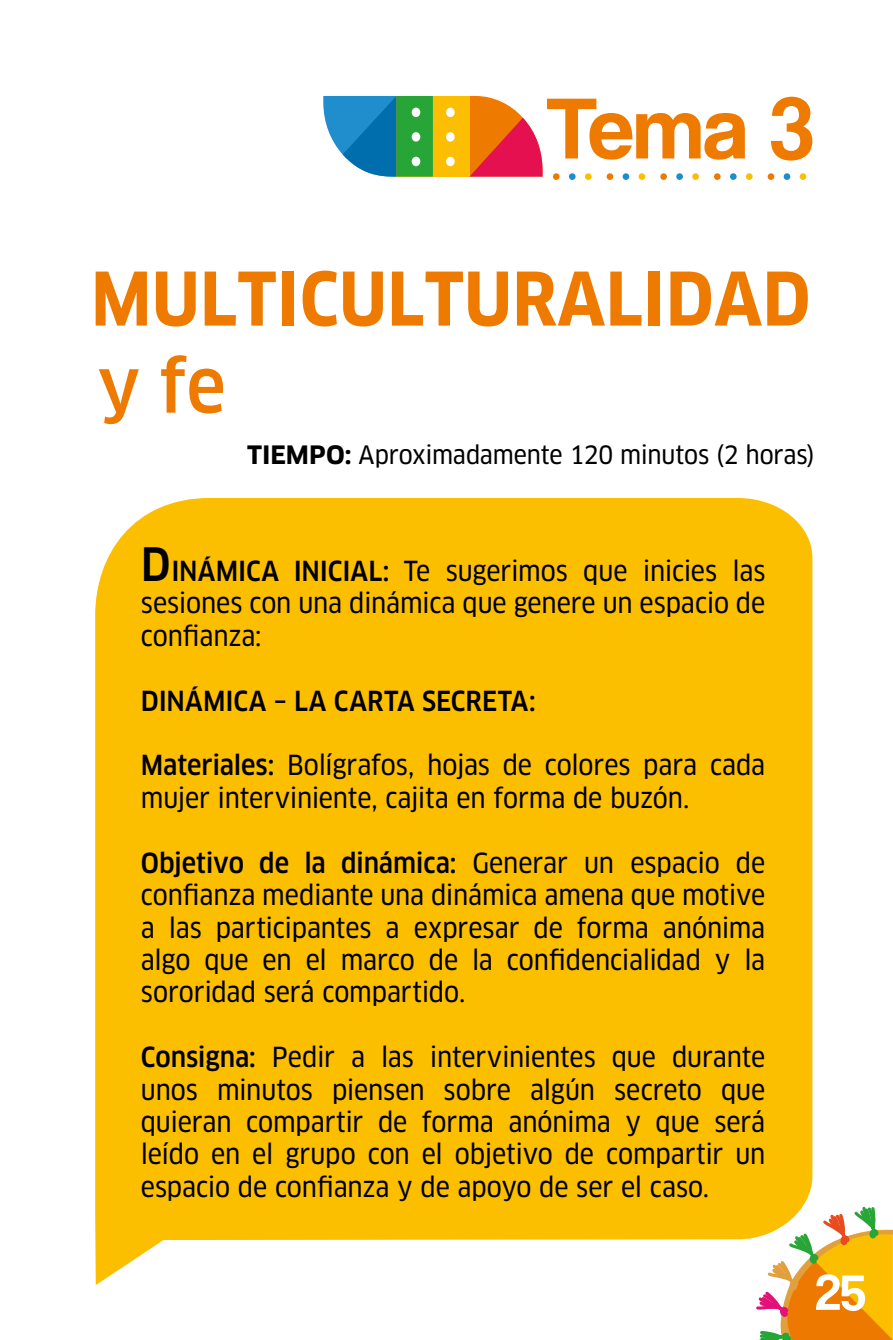
<style>
.page{position:relative;width:893px;height:1340px;background:#fff}
.page>*{position:absolute;margin:0;border:0;box-sizing:border-box;transform-origin:0 0}
.t1{font:90px "Coolvetica Rg";color:#ee7a00}
.t2{font:700 72px "Clan Offc Pro Narr";letter-spacing:.005em;color:#ee7a00}
.t3{font:500 72px "Clan Narrow";color:#ee7a00}
.t4{font:51.75px "Coolvetica Rg";color:#fff}
.t5{font:27px/32.4px "Clan OT Narrow News";letter-spacing:-.005em;color:#000;text-align:justify}
.t6{font:500 condensed 27px "Clan OT";letter-spacing:-.005em;color:#000}
.t7{font:24.75px "Clan OT Narrow News";letter-spacing:-.01em;color:#000}
.s1{font-family:"Clan OT";font-weight:700}
.s2{font-family:"Clan OT";font-weight:500;font-stretch:condensed;font-size:45px}
.s3{font-family:"Clan OT";font-weight:500;font-stretch:condensed}
.s4{font-family:"Clan OT Narrow News";font-weight:400;font-stretch:normal}
</style>
<div class="page">
<div style="left:396px;top:96px;width:73px;height:81px;background:#fbbe00"></div>
<svg style="left:469px;top:96px;width:74px;height:81px"></svg>
<div style="left:446px;top:157px;width:9px;height:9px;background:#fff;border-radius:50%"></div>
<div style="left:446px;top:132px;width:9px;height:10px;background:#fff;border-radius:50%"></div>
<div style="left:446px;top:108px;width:9px;height:9px;background:#fff;border-radius:50%"></div>
<svg style="left:323px;top:96px;width:110px;height:81px;background:#3b9d9d"></svg>
<div style="left:714px;top:173px;width:7px;height:7px;background:#ee7900;border-radius:50%"></div>
<div style="left:730px;top:173px;width:7px;height:7px;background:#1c8dcd;border-radius:50%"></div>
<div style="left:746px;top:173px;width:7px;height:7px;background:#fbbe00;border-radius:50%"></div>
<div style="left:660px;top:173px;width:7px;height:7px;background:#ee7900;border-radius:50%"></div>
<div style="left:676px;top:173px;width:7px;height:7px;background:#1c8dcd;border-radius:50%"></div>
<div style="left:692px;top:173px;width:7px;height:7px;background:#fbbe00;border-radius:50%"></div>
<div style="left:607px;top:173px;width:6px;height:7px;background:#ee7900;border-radius:50%"></div>
<div style="left:623px;top:173px;width:6px;height:7px;background:#1c8dcd;border-radius:50%"></div>
<div style="left:639px;top:173px;width:6px;height:7px;background:#fbbe00;border-radius:50%"></div>
<div style="left:553px;top:173px;width:7px;height:7px;background:#ee7900;border-radius:50%"></div>
<div style="left:569px;top:173px;width:7px;height:7px;background:#1c8dcd;border-radius:50%"></div>
<div style="left:585px;top:173px;width:7px;height:7px;background:#fbbe00;border-radius:50%"></div>
<div style="left:768px;top:173px;width:6px;height:7px;background:#ee7900;border-radius:50%"></div>
<div style="left:784px;top:173px;width:6px;height:7px;background:#1c8dcd;border-radius:50%"></div>
<div style="left:800px;top:173px;width:6px;height:7px;background:#fbbe00;border-radius:50%"></div>
<div style="left:95px;top:498px;width:717px;height:786px;background:#fcbf00"></div>
<svg style="left:756px;top:1206px;width:137px;height:133px"></svg>
<h1 class="t1" style="left:547px;top:76px;width:268px">Tema 3</h1>
<h2 class="t2" style="left:91px;top:257px;width:721px">MULTICULTURALIDAD</h2>
<h2 class="t3" style="left:97px;top:347px;width:130px">y fe</h2>
<p class="t7" style="left:247px;top:440px;width:569px"><span class="s1">TIEMPO:</span> Aproximadamente 120 minutos (2 horas)</p>
<p class="t5" style="left:141px;top:555px;width:626px"><span class="s2">D</span><span class="s3">INÁMICA INICIAL:</span> Te sugerimos que inicies las sesiones con una dinámica que genere un espacio de confianza:</p>
<p class="t6" style="left:141px;top:685px;width:396px">DINÁMICA – LA CARTA SECRETA:</p>
<p class="t5" style="left:141px;top:749px;width:626px"><span class="s3">Materiales:</span> Bolígrafos, hojas de colores para cada mujer interviniente, cajita en forma de buzón.</p>
<p class="t6" style="left:141px;top:847px;width:626px">Objetivo de la dinámica: <span class="s4">Generar un espacio de</span></p>
<p class="t5" style="left:141px;top:879px;width:626px">confianza mediante una dinámica amena que motive a las participantes a expresar de forma anónima algo que en el marco de la confidencialidad y la sororidad será compartido.</p>
<p class="t5" style="left:141px;top:1041px;width:626px"><span class="s3">Consigna:</span> Pedir a las intervinientes que durante unos minutos piensen sobre algún secreto que quieran compartir de forma anónima y que será leído en el grupo con el objetivo de compartir un espacio de confianza y de apoyo de ser el caso.</p>
<h3 class="t4" style="left:816px;top:1262px;width:51px">25</h3>
</div>
